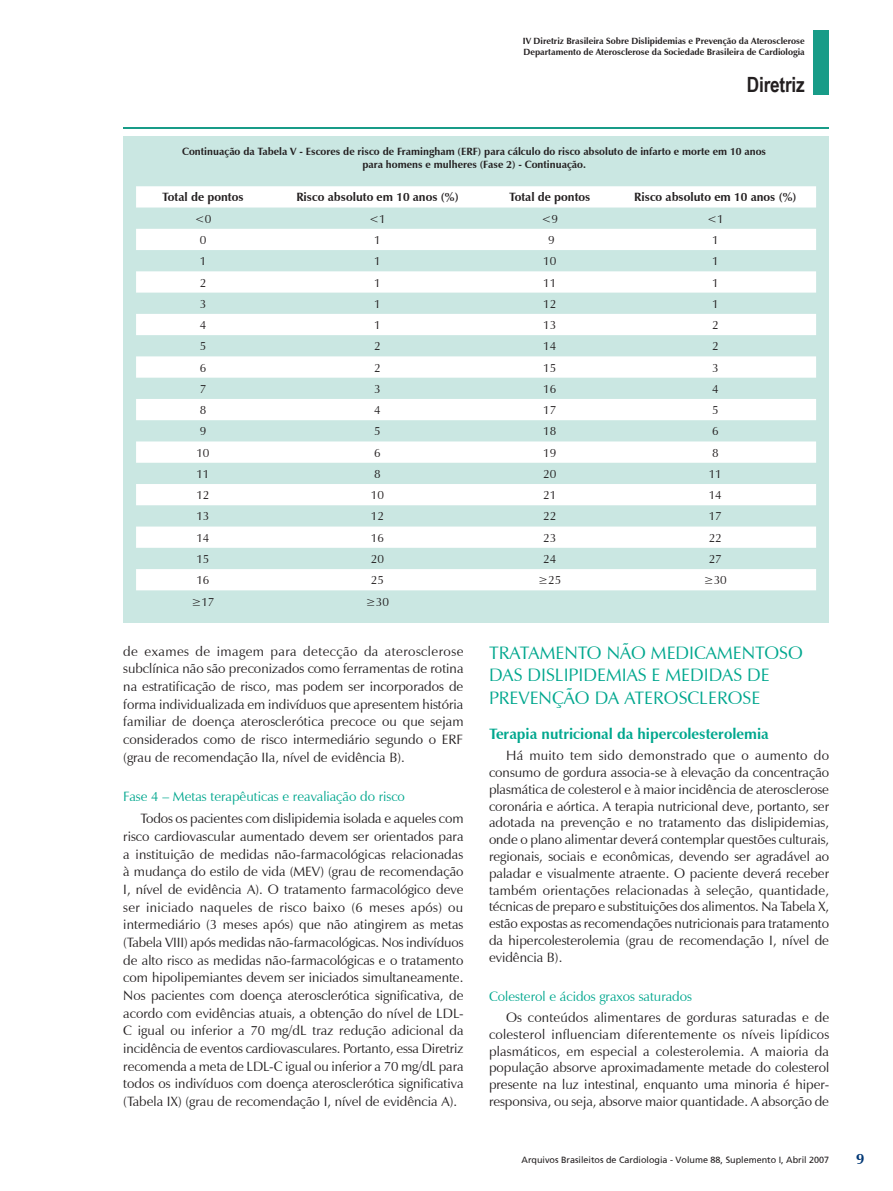
<style>
.page{position:relative;width:893px;height:1191px;background:#fff}
.page>*{position:absolute;margin:0;border:0;box-sizing:border-box;transform-origin:0 0}
.t1{font:700 21px "Arial Narrow";letter-spacing:-.01em;color:#231f20}
.t2{font:18px/22.2px "Zapf Humanist 601 BT";color:#00a78e}
.t3{font:700 15px "Zapf Humanist 601 BT";color:#00a78e}
.t4{font:13.5px/17.7px "Zapf Humanist 601 BT";color:#231f20;text-align:justify}
.t5{font:13.5px "Zapf Humanist 601 BT";color:#00a78e}
.t6{font:12px "Zapf Humanist 601 BT";color:#231f20}
.t7{font:700 12px "Zapf Humanist 601 BT";color:#231f20}
.t8{font:700 10.5px/12.6px "Zapf Humanist 601 BT";color:#231f20;text-align:center}
.t9{font:700 9px/10.8px "Zapf Humanist 601 BT";color:#231f20}
.t10{font:9px "Frutiger";color:#231f20}
</style>
<div class="page">
<hr style="left:123px;top:127px;width:706px;height:1px;background:#189c88">
<div style="left:813px;top:30px;width:16px;height:64px;background:#189c88"></div>
<div style="left:123px;top:136px;width:706px;height:486px;background:#cae7e2"></div>
<svg style="left:136px;top:186px;width:680px;height:404px;fill:#fbfdfc"></svg>
<p class="t9" style="left:523px;top:36px;width:283px">IV Diretriz Brasileira Sobre Dislipidemias e Prevenção da Aterosclerose<br>Departamento de Aterosclerose da Sociedade Brasileira de Cardiologia</p>
<h1 class="t1" style="left:747px;top:69px;width:59px">Diretriz</h1>
<p class="t8" style="left:182px;top:145px;width:585px">Continuação da Tabela V - Escores de risco de Framingham (ERF) para cálculo do risco absoluto de infarto e morte em 10 anos para homens e mulheres (Fase 2) - Continuação.</p>
<p class="t7" style="left:162px;top:190px;width:83px">Total de pontos</p>
<p class="t7" style="left:296px;top:190px;width:164px">Risco absoluto em 10 anos (%)</p>
<p class="t7" style="left:509px;top:190px;width:83px">Total de pontos</p>
<p class="t7" style="left:634px;top:190px;width:164px">Risco absoluto em 10 anos (%)</p>
<p class="t6" style="left:195px;top:211px;width:18px">&lt;0</p>
<p class="t6" style="left:369px;top:211px;width:18px">&lt;1</p>
<p class="t6" style="left:541px;top:211px;width:18px">&lt;9</p>
<p class="t6" style="left:707px;top:211px;width:18px">&lt;1</p>
<p class="t6" style="left:200px;top:232px;width:8px">0</p>
<p class="t6" style="left:374px;top:232px;width:8px">1</p>
<p class="t6" style="left:548px;top:232px;width:8px">9</p>
<p class="t6" style="left:712px;top:232px;width:8px">1</p>
<p class="t6" style="left:200px;top:254px;width:8px">1</p>
<p class="t6" style="left:374px;top:254px;width:8px">1</p>
<p class="t6" style="left:543px;top:254px;width:15px">10</p>
<p class="t6" style="left:712px;top:254px;width:8px">1</p>
<p class="t6" style="left:200px;top:275px;width:8px">2</p>
<p class="t6" style="left:374px;top:275px;width:8px">1</p>
<p class="t6" style="left:543px;top:275px;width:15px">11</p>
<p class="t6" style="left:712px;top:275px;width:8px">1</p>
<p class="t6" style="left:200px;top:296px;width:8px">3</p>
<p class="t6" style="left:374px;top:296px;width:8px">1</p>
<p class="t6" style="left:543px;top:296px;width:15px">12</p>
<p class="t6" style="left:712px;top:296px;width:8px">1</p>
<p class="t6" style="left:200px;top:317px;width:8px">4</p>
<p class="t6" style="left:374px;top:317px;width:8px">1</p>
<p class="t6" style="left:543px;top:317px;width:15px">13</p>
<p class="t6" style="left:712px;top:317px;width:8px">2</p>
<p class="t6" style="left:200px;top:339px;width:8px">5</p>
<p class="t6" style="left:374px;top:339px;width:8px">2</p>
<p class="t6" style="left:543px;top:339px;width:15px">14</p>
<p class="t6" style="left:712px;top:339px;width:8px">2</p>
<p class="t6" style="left:200px;top:360px;width:8px">6</p>
<p class="t6" style="left:374px;top:360px;width:8px">2</p>
<p class="t6" style="left:543px;top:360px;width:15px">15</p>
<p class="t6" style="left:712px;top:360px;width:8px">3</p>
<p class="t6" style="left:200px;top:381px;width:8px">7</p>
<p class="t6" style="left:374px;top:381px;width:8px">3</p>
<p class="t6" style="left:543px;top:381px;width:15px">16</p>
<p class="t6" style="left:712px;top:381px;width:8px">4</p>
<p class="t6" style="left:200px;top:402px;width:8px">8</p>
<p class="t6" style="left:374px;top:402px;width:8px">4</p>
<p class="t6" style="left:543px;top:402px;width:15px">17</p>
<p class="t6" style="left:712px;top:402px;width:8px">5</p>
<p class="t6" style="left:200px;top:424px;width:8px">9</p>
<p class="t6" style="left:374px;top:424px;width:8px">5</p>
<p class="t6" style="left:543px;top:424px;width:15px">18</p>
<p class="t6" style="left:712px;top:424px;width:8px">6</p>
<p class="t6" style="left:196px;top:445px;width:15px">10</p>
<p class="t6" style="left:374px;top:445px;width:8px">6</p>
<p class="t6" style="left:543px;top:445px;width:15px">19</p>
<p class="t6" style="left:712px;top:445px;width:8px">8</p>
<p class="t6" style="left:196px;top:466px;width:15px">11</p>
<p class="t6" style="left:374px;top:466px;width:8px">8</p>
<p class="t6" style="left:543px;top:466px;width:15px">20</p>
<p class="t6" style="left:709px;top:466px;width:15px">11</p>
<p class="t6" style="left:196px;top:487px;width:15px">12</p>
<p class="t6" style="left:371px;top:487px;width:15px">10</p>
<p class="t6" style="left:543px;top:487px;width:15px">21</p>
<p class="t6" style="left:709px;top:487px;width:15px">14</p>
<p class="t6" style="left:196px;top:509px;width:15px">13</p>
<p class="t6" style="left:371px;top:509px;width:15px">12</p>
<p class="t6" style="left:543px;top:509px;width:15px">22</p>
<p class="t6" style="left:709px;top:509px;width:15px">17</p>
<p class="t6" style="left:196px;top:530px;width:15px">14</p>
<p class="t6" style="left:371px;top:530px;width:15px">16</p>
<p class="t6" style="left:543px;top:530px;width:15px">23</p>
<p class="t6" style="left:709px;top:530px;width:15px">22</p>
<p class="t6" style="left:196px;top:551px;width:15px">15</p>
<p class="t6" style="left:371px;top:551px;width:15px">20</p>
<p class="t6" style="left:543px;top:551px;width:15px">24</p>
<p class="t6" style="left:709px;top:551px;width:15px">27</p>
<p class="t6" style="left:196px;top:573px;width:15px">16</p>
<p class="t6" style="left:371px;top:573px;width:15px">25</p>
<p class="t6" style="left:538px;top:573px;width:25px">≥25</p>
<p class="t6" style="left:704px;top:573px;width:25px">≥30</p>
<p class="t6" style="left:191px;top:594px;width:25px">≥17</p>
<p class="t6" style="left:366px;top:594px;width:25px">≥30</p>
<p class="t4" style="left:123px;top:642px;width:342px">de exames de imagem para detecção da aterosclerose subclínica não são preconizados como ferramentas de rotina na estratificação de risco, mas podem ser incorporados de forma individualizada em indivíduos que apresentem história familiar de doença aterosclerótica precoce ou que sejam considerados como de risco intermediário segundo o ERF (grau de recomendação IIa, nível de evidência B).</p>
<p class="t5" style="left:123px;top:788px;width:283px">Fase 4 – Metas terapêuticas e reavaliação do risco</p>
<p class="t4" style="left:123px;top:809px;width:342px;text-indent:17px">Todos os pacientes com dislipidemia isolada e aqueles com risco cardiovascular aumentado devem ser orientados para a instituição de medidas não-farmacológicas relacionadas à mudança do estilo de vida (MEV) (grau de recomendação I, nível de evidência A). O tratamento farmacológico deve ser iniciado naqueles de risco baixo (6 meses após) ou intermediário (3 meses após) que não atingirem as metas (Tabela VIII) após medidas não-farmacológicas. Nos indivíduos de alto risco as medidas não-farmacológicas e o tratamento com hipolipemiantes devem ser iniciados simultaneamente.<br>Nos pacientes com doença aterosclerótica significativa, de acordo com evidências atuais, a obtenção do nível de LDL-C igual ou inferior a 70 mg/dL traz redução adicional da incidência de eventos cardiovasculares. Portanto, essa Diretriz recomenda a meta de LDL-C igual ou inferior a 70 mg/dL para todos os indivíduos com doença aterosclerótica significativa (Tabela IX) (grau de recomendação I, nível de evidência A).</p>
<h2 class="t2" style="left:489px;top:642px;width:315px">TRATAMENTO NÃO MEDICAMENTOSO<br>DAS DISLIPIDEMIAS E MEDIDAS DE<br>PREVENÇÃO DA ATEROSCLEROSE</h2>
<p class="t3" style="left:489px;top:724px;width:281px">Terapia nutricional da hipercolesterolemia</p>
<p class="t4" style="left:489px;top:747px;width:342px;line-height:16.8px;text-indent:17px">Há muito tem sido demonstrado que o aumento do consumo de gordura associa-se à elevação da concentração plasmática de colesterol e à maior incidência de aterosclerose coronária e aórtica. A terapia nutricional deve, portanto, ser adotada na prevenção e no tratamento das dislipidemias, onde o plano alimentar deverá contemplar questões culturais, regionais, sociais e econômicas, devendo ser agradável ao paladar e visualmente atraente. O paciente deverá receber também orientações relacionadas à seleção, quantidade, técnicas de preparo e substituições dos alimentos. Na Tabela X, estão expostas as recomendações nutricionais para tratamento da hipercolesterolemia (grau de recomendação I, nível de evidência B).</p>
<p class="t5" style="left:489px;top:987px;width:205px">Colesterol e ácidos graxos saturados</p>
<p class="t4" style="left:489px;top:1008px;width:342px;line-height:16.8px;text-indent:17px">Os conteúdos alimentares de gorduras saturadas e de colesterol influenciam diferentemente os níveis lipídicos plasmáticos, em especial a colesterolemia. A maioria da população absorve aproximadamente metade do colesterol presente na luz intestinal, enquanto uma minoria é hiper&shy;responsiva, ou seja, absorve maior quantidade. A absorção de</p>
<p class="t10" style="left:522px;top:1154px;width:309px">Arquivos Brasileitos de Cardiologia - Volume 88, Suplemento I, Abril 2007</p>
</div>
